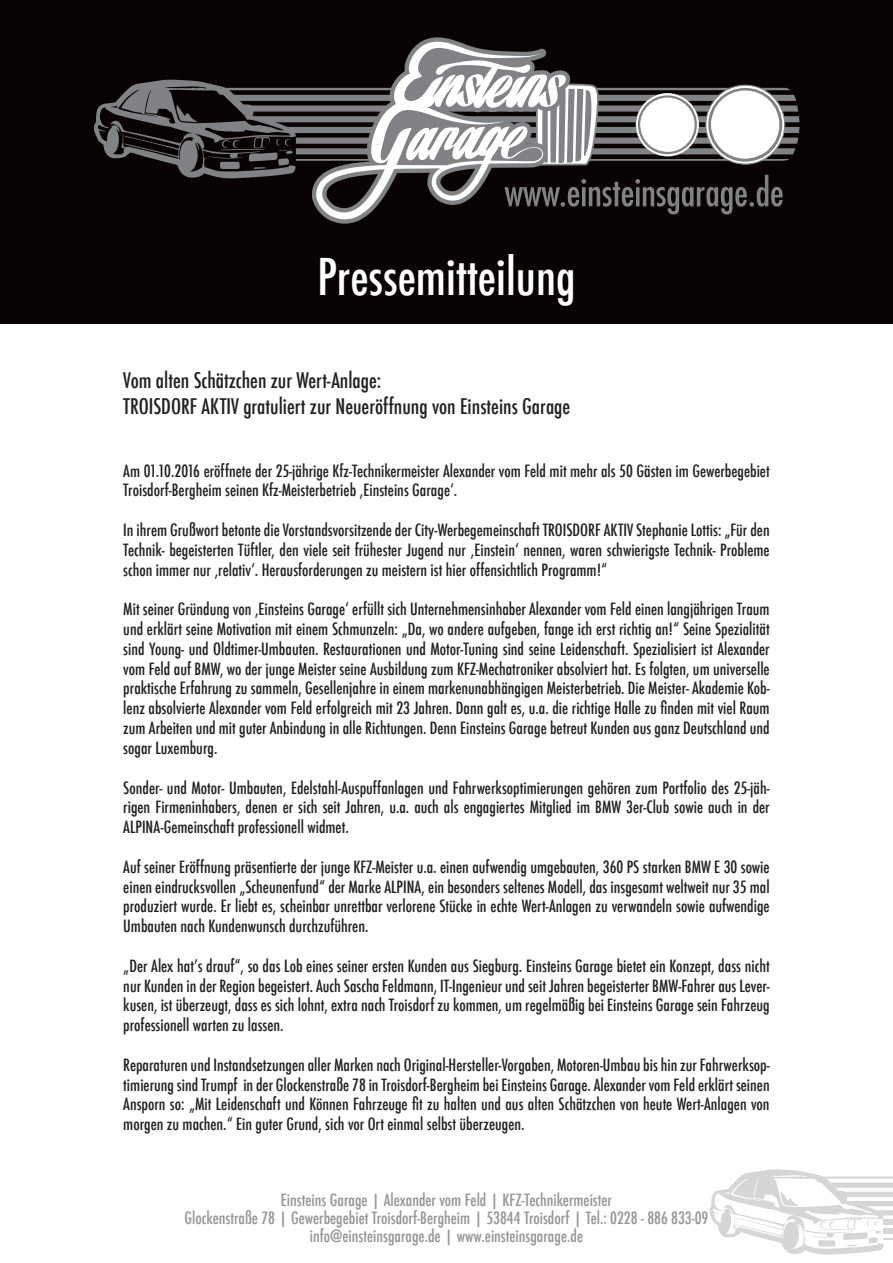
<style>
.page{position:relative;width:893px;height:1263px;background:#fff}
.page>*{position:absolute;margin:0;border:0;box-sizing:border-box;transform-origin:0 0}
.t1{font:500 condensed 49.5px "Futura";color:#fff}
.t2{font:500 condensed 21px/25.2px "Futura";color:#231f20}
.t3{font:500 condensed 16.5px/19.8px "Futura";color:#231f20;text-align:justify}
.t4{font:500 condensed 16.5px/18px "Futura";color:#939598;text-align:center}
</style>
<div class="page">
<div style="left:0;top:0;width:893px;height:323px;background:#080302"></div>
<svg style="left:328px;top:37px;width:131px;height:187px"></svg>
<svg style="left:94px;top:42px;width:705px;height:177px"></svg>
<svg style="left:710px;top:1169px;width:183px;height:85px"></svg>
<h1 class="t1" style="left:317px;top:245px;width:260px">Pressemitteilung</h1>
<p class="t2" style="left:123px;top:368px;width:448px">Vom alten Schätzchen zur Wert-Anlage:<br>TROISDORF AKTIV gratuliert zur Neueröffnung von Einsteins Garage</p>
<p class="t3" style="left:123px;top:461px;width:648px">Am 01.10.2016 eröffnete der 25-jährige Kfz-Technikermeister Alexander vom Feld mit mehr als 50 Gästen im Gewerbegebiet<br>Troisdorf-Bergheim seinen Kfz-Meisterbetrieb ‚Einsteins Garageʻ.</p>
<p class="t3" style="left:123px;top:520px;width:648px">In ihrem Grußwort betonte die Vorstandsvorsitzende der City-Werbegemeinschaft TROISDORF AKTIV Stephanie Lottis: „Für den Technik- begeisterten Tüftler, den viele seit frühester Jugend nur ‚Einsteinʻ nennen, waren schwierigste Technik- Probleme schon immer nur ‚relativʻ. Herausforderungen zu meistern ist hier offensichtlich Programm!“</p>
<p class="t3" style="left:123px;top:599px;width:648px">Mit seiner Gründung von ‚Einsteins Garageʻ erfüllt sich Unternehmensinhaber Alexander vom Feld einen langjährigen Traum und erklärt seine Motivation mit einem Schmunzeln: „Da, wo andere aufgeben, fange ich erst richtig an!“ Seine Spezialität sind Young- und Oldtimer-Umbauten. Restaurationen und Motor-Tuning sind seine Leidenschaft. Spezialisiert ist Alexander vom Feld auf BMW, wo der junge Meister seine Ausbildung zum KFZ-Mechatroniker absolviert hat. Es folgten, um universelle praktische Erfahrung zu sammeln, Gesellenjahre in einem markenunabhängigen Meisterbetrieb. Die Meister- Akademie Kob&shy;lenz absolvierte Alexander vom Feld erfolgreich mit 23 Jahren. Dann galt es, u.a. die richtige Halle zu finden mit viel Raum zum Arbeiten und mit guter Anbindung in alle Richtungen. Denn Einsteins Garage betreut Kunden aus ganz Deutschland und sogar Luxemburg.</p>
<p class="t3" style="left:123px;top:777px;width:648px">Sonder- und Motor- Umbauten, Edelstahl-Auspuffanlagen und Fahrwerksoptimierungen gehören zum Portfolio des 25-jäh&shy;rigen Firmeninhabers, denen er sich seit Jahren, u.a. auch als engagiertes Mitglied im BMW 3er-Club sowie auch in der ALPINA-Gemeinschaft professionell widmet.</p>
<p class="t3" style="left:123px;top:857px;width:648px">Auf seiner Eröffnung präsentierte der junge KFZ-Meister u.a. einen aufwendig umgebauten, 360 PS starken BMW E 30 sowie einen eindrucksvollen „Scheunenfund“ der Marke ALPINA, ein besonders seltenes Modell, das insgesamt weltweit nur 35 mal produziert wurde. Er liebt es, scheinbar unrettbar verlorene Stücke in echte Wert-Anlagen zu verwandeln sowie aufwendige Umbauten nach Kundenwunsch durchzuführen.</p>
<p class="t3" style="left:123px;top:956px;width:648px">„Der Alex hatʼs drauf“, so das Lob eines seiner ersten Kunden aus Siegburg. Einsteins Garage bietet ein Konzept, dass nicht nur Kunden in der Region begeistert. Auch Sascha Feldmann, IT-Ingenieur und seit Jahren begeisterter BMW-Fahrer aus Lever&shy;kusen, ist überzeugt, dass es sich lohnt, extra nach Troisdorf zu kommen, um regelmäßig bei Einsteins Garage sein Fahrzeug professionell warten zu lassen.</p>
<p class="t3" style="left:123px;top:1055px;width:648px">Reparaturen und Instandsetzungen aller Marken nach Original-Hersteller-Vorgaben, Motoren-Umbau bis hin zur Fahrwerksop&shy;timierung sind Trumpf in der Glockenstraße 78 in Troisdorf-Bergheim bei Einsteins Garage. Alexander vom Feld erklärt seinen Ansporn so: „Mit Leidenschaft und Können Fahrzeuge fit zu halten und aus alten Schätzchen von heute Wert-Anlagen von morgen zu machen.“ Ein guter Grund, sich vor Ort einmal selbst überzeugen.</p>
<p class="t4" style="left:185px;top:1191px;width:525px">Einsteins Garage | Alexander vom Feld | KFZ-Technikermeister<br>Glockenstraße 78 | Gewerbegebiet Troisdorf-Bergheim | 53844 Troisdorf | Tel.: 0228 - 886 833-09 info@einsteinsgarage.de | www.einsteinsgarage.de</p>
</div>
